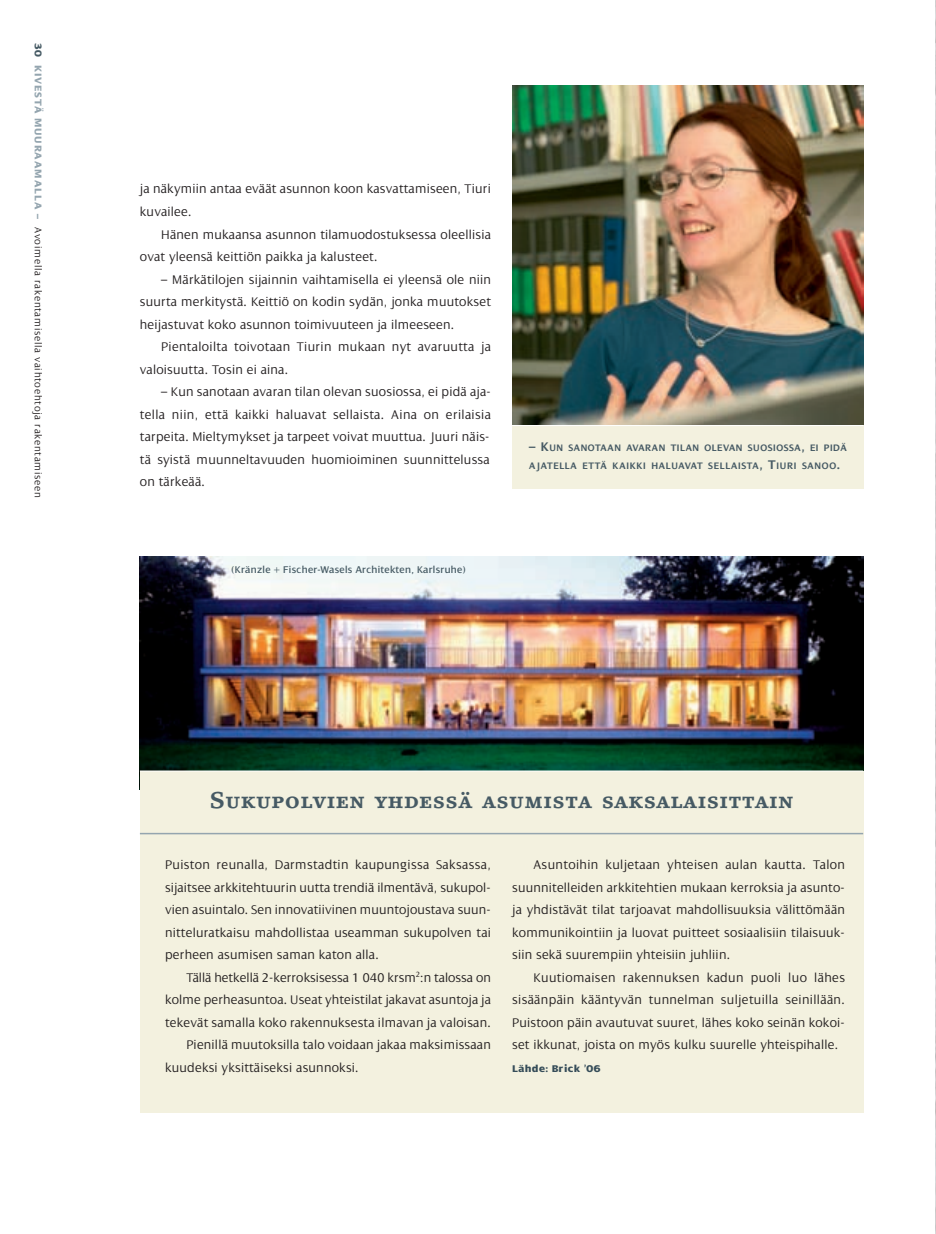
<style>
.page{position:relative;width:936px;height:1234px;background:#fff}
.page>*{position:absolute;margin:0;border:0;box-sizing:border-box;transform-origin:0 0}
.t1{font:22.5px "Lino Letter Bold SC";letter-spacing:.045em;color:#465a64}
.t2{font:300 13.5px/22.5px "Dialog";letter-spacing:.015em;color:#231f20;text-align:justify}
.t3{font:300 10.5px "Dialog";letter-spacing:.07em;color:#231f20}
.t4{font:10.5px "Dialog";letter-spacing:.03em;color:#465a64}
.t5{font:10.5px "Dialog X Bold";letter-spacing:.04em;color:#364d59}
.t6{font:10.2px/18px "Dialog Semi Bold SC";letter-spacing:.055em;color:#465a64}
.s1{font-family:"Dialog X Bold";font-weight:400;color:#465a64}
.s2{font-family:"Dialog X Bold";font-weight:400;color:#94a5af}
.s3{font-size:13.5px}
</style>
<div class="page">
<img style="left:935px;top:1px;width:1px;height:1232px">
<img style="left:139px;top:85px;width:725px;height:1028px">
<p class="t3" style="left:42px;top:43px;width:456px;rotate:90deg"><span class="s1">30</span> <span class="s2">KIVESTÄ MUURAAMALLA –</span> Avoimella rakentamisella vaihtoehtoja rakentamiseen</p>
<p class="t2" style="left:140px;top:179px;width:352px">ja näkymiin antaa eväät asunnon koon kasvattamiseen, Tiuri kuvailee.</p>
<p class="t2" style="left:140px;top:224px;width:352px;text-indent:21px">Hänen mukaansa asunnon tilamuodostuksessa oleellisia ovat yleensä keittiön paikka ja kalusteet.</p>
<p class="t2" style="left:140px;top:269px;width:352px;text-indent:21px">– Märkätilojen sijainnin vaihtamisella ei yleensä ole niin suurta merkitystä. Keittiö on kodin sydän, jonka muutokset heijastuvat koko asunnon toimivuuteen ja ilmeeseen.</p>
<p class="t2" style="left:140px;top:337px;width:352px;text-indent:21px">Pientaloilta toivotaan Tiurin mukaan nyt avaruutta ja valoisuutta. Tosin ei aina.</p>
<p class="t2" style="left:140px;top:382px;width:352px;text-indent:21px">– Kun sanotaan avaran tilan olevan suosiossa, ei pidä aja&shy;tella niin, että kaikki haluavat sellaista. Aina on erilaisia tarpeita. Mieltymykset ja tarpeet voivat muuttua. Juuri näis&shy;tä syistä muunneltavuuden huomioiminen suunnittelussa on tärkeää.</p>
<p class="t4" style="left:231px;top:565px;width:235px">(Kränzle + Fischer-Wasels Architekten, Karlsruhe)</p>
<p class="t6" style="left:529px;top:438px;width:319px"><span class="s3">– K</span>UN SANOTAAN AVARAN TILAN OLEVAN SUOSIOSSA<span class="s3">,</span> EI PIDÄ<br>AJATELLA ETTÄ KAIKKI HALUAVAT SELLAISTA<span class="s3">, T</span>IURI SANOO<span class="s3">.</span></p>
<h1 class="t1" style="left:210px;top:786px;width:585px">Sukupolvien yhdessä asumista saksalaisittain</h1>
<p class="t2" style="left:165px;top:854px;width:327px">Puiston reunalla, Darmstadtin kaupungissa Saksassa, sijaitsee arkkitehtuurin uutta trendiä ilmentävä, sukupol&shy;vien asuintalo. Sen innovatiivinen muuntojoustava suun&shy;nitteluratkaisu mahdollistaa useamman sukupolven tai perheen asumisen saman katon alla.</p>
<p class="t2" style="left:186px;top:967px;width:306px">Tällä hetkellä 2-kerroksisessa 1 040 krsm<sup>2</sup>:n talossa on</p>
<p class="t2" style="left:165px;top:989px;width:327px">kolme perheasuntoa. Useat yhteistilat jakavat asuntoja ja</p>
<p class="t2" style="left:165px;top:1012px;width:327px">tekevät samalla koko rakennuksesta ilmavan ja valoisan.</p>
<p class="t2" style="left:186px;top:1034px;width:306px">Pienillä muutoksilla talo voidaan jakaa maksimissaan</p>
<p class="t2" style="left:165px;top:1057px;width:195px">kuudeksi yksittäiseksi asunnoksi.</p>
<p class="t2" style="left:512px;top:854px;width:334px;text-indent:21px">Asuntoihin kuljetaan yhteisen aulan kautta. Talon suunnitelleiden arkkitehtien mukaan kerroksia ja asunto&shy;ja yhdistävät tilat tarjoavat mahdollisuuksia välittömään kommunikointiin ja luovat puitteet sosiaalisiin tilaisuuk&shy;siin sekä suurempiin yhteisiin juhliin.</p>
<p class="t2" style="left:512px;top:967px;width:334px;text-indent:21px">Kuutiomaisen rakennuksen kadun puoli luo lähes sisäänpäin kääntyvän tunnelman suljetuilla seinillään.<br>Puistoon päin avautuvat suuret, lähes koko seinän kokoi&shy;set ikkunat, joista on myös kulku suurelle yhteispihalle.</p>
<p class="t5" style="left:512px;top:1064px;width:90px">Lähde: Brick ’06</p>
</div>
